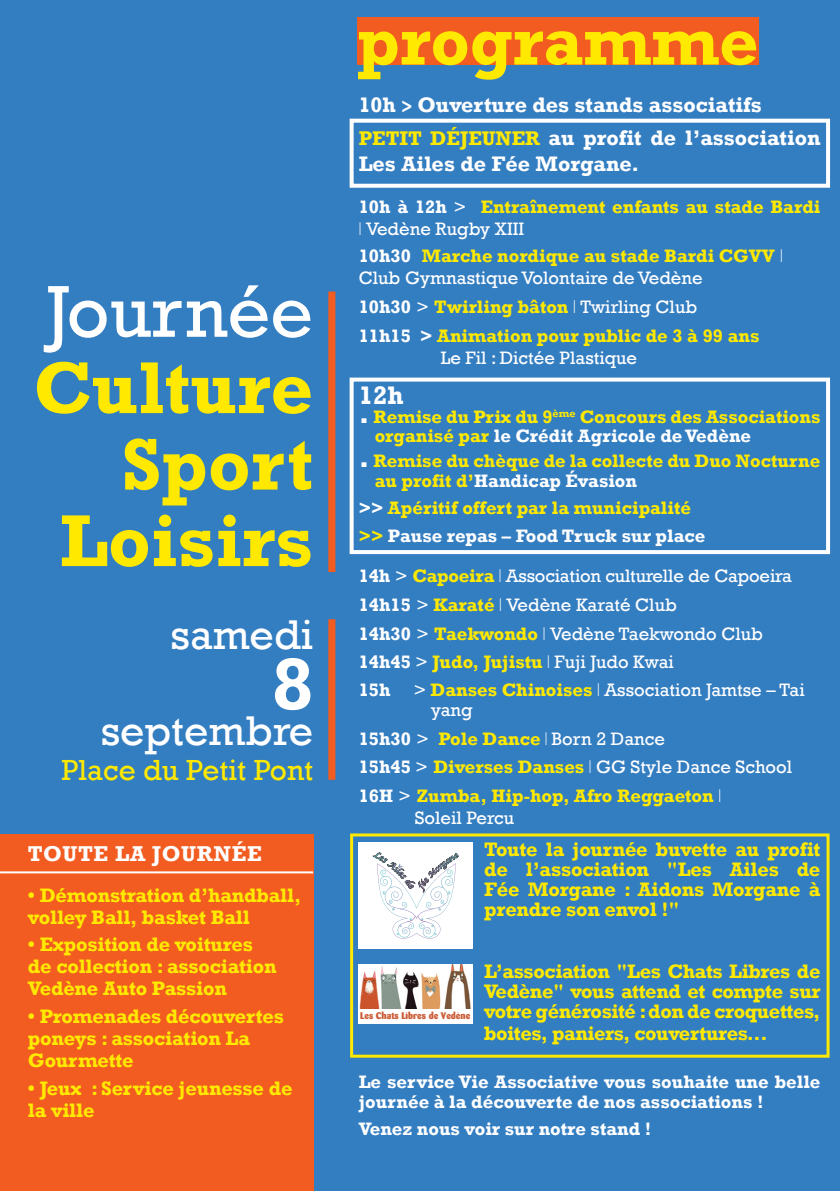
<style>
.page{position:relative;width:840px;height:1191px;background:#fff}
.page>*{position:absolute;margin:0;border:0;box-sizing:border-box;transform-origin:0 0}
.t1{font:700 74.6px "Rockwell";color:#ffe901}
.t2{font:74.6px "Rockwell";color:#fff}
.t3{font:700 74.6px "Rockwell";color:#fff}
.t4{font:700 68.8px "Rockwell";letter-spacing:-.005em;color:#ffe901}
.t5{font:42.6px "Rockwell";color:#fff}
.t6{font:29.8px "Rockwell";color:#ffe901}
.t7{font:700 26px "Rockwell";color:#fff}
.t8{font:700 22px "Rockwell";letter-spacing:.03em;color:#fff}
.t9{font:700 21.6px/26px "Rockwell";color:#fff}
.t10{font:700 20px/20px "Rockwell";letter-spacing:-.01em;color:#ffe901}
.t11{font:18.4px/20px "Rockwell";color:#fff}
.t12{font:700 18.4px/19.2px "Rockwell";color:#ffe901}
.t13{font:700 18.4px/20px "Rockwell";color:#fff}
.t14{font:800 9.6px "Barmeno";color:#cb5c37}
.s1{font-family:"Univers";font-stretch:condensed}
.s2{font-size:20.2px;color:#ffe901}
.s3{color:#fff}
.s4{font-weight:400;color:#fff}
.s5{font-family:"Champagne&Limousines";font-weight:400;color:#fff}
.s6{font-weight:700}
.s7{font-weight:700;color:#ffe901}
.s8{font-family:"Champagne&Limousines"}
.s9{font-size:30px;color:#fff}
.s10{color:#ffe901}
</style>
<div class="page">
<div style="left:0;top:0;width:839px;height:1191px;background:#337dc1"></div>
<div style="left:0;top:908px;width:313px;height:283px;background:#f25c21"></div>
<div style="left:0;top:834px;width:313px;height:74px;background:#f25c21"></div>
<div style="left:328px;top:291px;width:7px;height:281px;background:#f25c21"></div>
<div style="left:328px;top:619px;width:7px;height:161px;background:#f25c21"></div>
<div style="left:357px;top:17px;width:401px;height:48px;background:#f25c21"></div>
<hr style="left:0;top:871px;width:313px;height:2px;background:#fff">
<div style="left:358px;top:96px;width:462px;height:1065px;background:#337dc1"></div>
<div style="left:349px;top:119px;width:480px;height:69px;border:4px solid #fff"></div>
<div style="left:349px;top:377px;width:480px;height:177px;border:4px solid #fff"></div>
<div style="left:350px;top:833px;width:479px;height:224px;border:3px solid #ffe901"></div>
<div style="left:358px;top:842px;width:114px;height:106px;background:#fff"></div>
<svg style="left:373px;top:852px;width:85px;height:87px"></svg>
<div style="left:358px;top:964px;width:114px;height:59px;background:#fff"></div>
<img style="left:359px;top:964px;width:112px;height:44px">
<p class="t2" style="left:46px;top:269px;width:268px">Journée</p>
<p class="t1" style="left:33px;top:343px;width:281px">Culture</p>
<p class="t1" style="left:122px;top:419px;width:193px">Sport</p>
<p class="t1" style="left:60px;top:496px;width:255px">Loisirs</p>
<p class="t5" style="left:170px;top:610px;width:144px">samedi</p>
<p class="t3" style="left:272px;top:639px;width:43px">8</p>
<p class="t5" style="left:101px;top:705px;width:214px">septembre</p>
<p class="t6" style="left:61px;top:752px;width:253px">Place du Petit Pont</p>
<p class="t8" style="left:28px;top:840px;width:235px">TOUTE LA JOURNÉE</p>
<p class="t10" style="left:28px;top:884px;width:274px">• Démonstration d’handball,</p>
<p class="t10" style="left:28px;top:906px;width:223px">volley Ball, basket Ball</p>
<p class="t10" style="left:28px;top:933px;width:250px;line-height:22px">• Exposition de voitures de collection : association<br>Vedène Auto Passion</p>
<p class="t10" style="left:28px;top:1005px;width:257px;line-height:22px">• Promenades découvertes poneys : association La<br>Gourmette</p>
<p class="t10" style="left:28px;top:1076px;width:266px;line-height:22px">• Jeux : Service jeunesse de la ville</p>
<p class="t4" style="left:357px;top:0;width:403px">programme</p>
<p class="t9" style="left:358px;top:92px;width:404px">10h <span class="s1">&gt;</span> Ouverture des stands associatifs</p>
<p class="t9" style="left:358px;top:125px;width:463px"><span class="s2">PETIT DÉJEUNER</span> au profit de l’association<br>Les Ailes de Fée Morgane.</p>
<p class="t12" style="left:358px;top:195px;width:463px;line-height:22px"><span class="s3">10h à 12h</span> <span class="s4">&gt;</span> Entraînement enfants au stade Bardi <span class="s5">l</span> <span class="s4">Vedène Rugby XIII</span></p>
<p class="t12" style="left:358px;top:246px;width:425px"><span class="s3">10h30</span> Marche nordique au stade Bardi CGVV <span class="s5">l</span></p>
<p class="t11" style="left:358px;top:268px;width:345px">Club Gymnastique Volontaire de Vedène</p>
<p class="t11" style="left:358px;top:297px;width:340px"><span class="s6">10h30</span> &gt; <span class="s7">Twirling bâton</span> <span class="s8">l</span> Twirling Club</p>
<p class="t12" style="left:358px;top:326px;width:402px"><span class="s3">11h15 &gt;</span> Animation pour public de 3 à 99 ans</p>
<p class="t11" style="left:440px;top:348px;width:198px">Le Fil : Dictée Plastique</p>
<p class="t7" style="left:358px;top:379px;width:46px">12h</p>
<p class="t12" style="left:374px;top:407px;width:447px;text-indent:-16px"><span class="s9">.</span> Remise du Prix du 9<sup>ème</sup> Concours des Associations organisé par <span class="s3">le Crédit Agricole de Vedène</span></p>
<p class="t12" style="left:374px;top:451px;width:447px;text-indent:-16px"><span class="s9">.</span> Remise du chèque de la collecte du Duo Nocturne au profit d’<span class="s3">Handicap Évasion</span></p>
<p class="t12" style="left:358px;top:498px;width:333px"><span class="s3">&gt;&gt;</span> Apéritif offert par la municipalité</p>
<p class="t13" style="left:358px;top:526px;width:348px"><span class="s10">&gt;&gt;</span> Pause repas – Food Truck sur place</p>
<p class="t11" style="left:358px;top:566px;width:434px"><span class="s6">14h</span> &gt; <span class="s7">Capoeira</span> <span class="s8">l</span> Association culturelle de Capoeira</p>
<p class="t11" style="left:358px;top:595px;width:319px"><span class="s6">14h15</span> &gt; <span class="s7">Karaté</span> <span class="s8">l</span> Vedène Karaté Club</p>
<p class="t11" style="left:358px;top:624px;width:406px"><span class="s6">14h30</span> &gt; <span class="s7">Taekwondo</span> <span class="s8">l</span> Vedène Taekwondo Club</p>
<p class="t11" style="left:358px;top:652px;width:316px"><span class="s6">14h45</span> &gt; <span class="s7">Judo, Jujistu</span> <span class="s8">l</span> Fuji Judo Kwai</p>
<p class="t11" style="left:430px;top:680px;width:375px;text-indent:-72px"><span class="s6">15h</span> &gt; <span class="s7">Danses Chinoises</span> <span class="s8">l</span> Association Jamtse – Tai yang</p>
<p class="t11" style="left:358px;top:728px;width:307px"><span class="s6">15h30</span> &gt; <span class="s7">Pole Dance</span> <span class="s8">l</span> Born 2 Dance</p>
<p class="t11" style="left:358px;top:757px;width:435px"><span class="s6">15h45</span> &gt; <span class="s7">Diverses Danses</span> <span class="s8">l</span> GG Style Dance School</p>
<p class="t12" style="left:358px;top:786px;width:364px"><span class="s3">16H</span> <span class="s4">&gt;</span> Zumba, Hip-hop, Afro Reggaeton <span class="s5">l</span></p>
<p class="t11" style="left:414px;top:808px;width:101px">Soleil Percu</p>
<p class="t10" style="left:484px;top:839px;width:337px;text-align:justify">Toute la journée buvette au profit de l’association "Les Ailes de Fée Morgane : Aidons Morgane à prendre son envol !"</p>
<p class="t10" style="left:484px;top:961px;width:338px;text-align:justify">L’association "Les Chats Libres de Vedène" vous attend et compte sur votre générosité : don de croquettes,</p>
<p class="t10" style="left:484px;top:1023px;width:285px">boites, paniers, couvertures...</p>
<p class="t13" style="left:358px;top:1071px;width:463px">Le service Vie Associative vous souhaite une belle journée à la découverte de nos associations !</p>
<p class="t13" style="left:358px;top:1118px;width:294px">Venez nous voir sur notre stand !</p>
<p class="t14" style="left:360px;top:1009px;width:111px">Les Chats Libres de Vedène</p>
</div>
